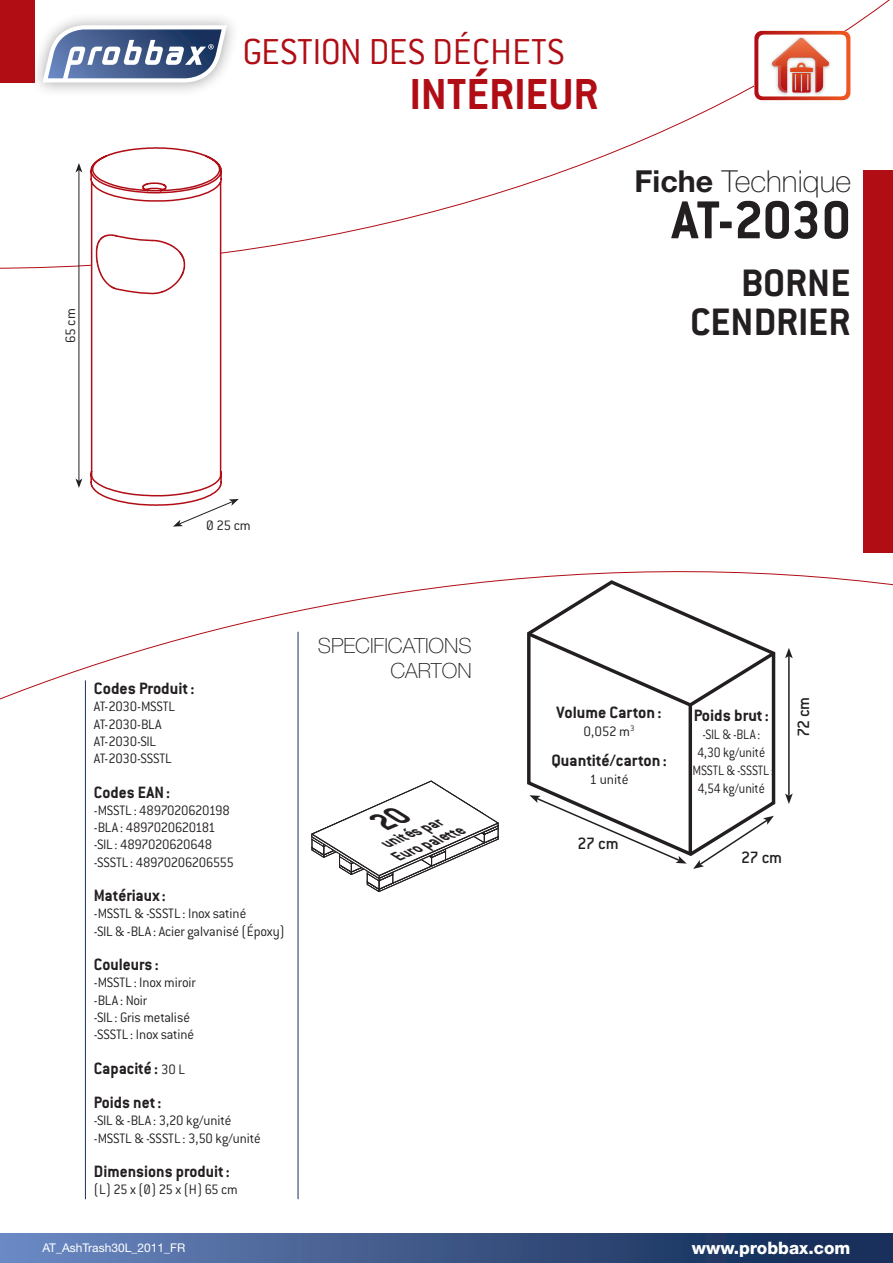
<style>
.page{position:relative;width:893px;height:1263px;background:#fff}
.page>*{position:absolute;margin:0;border:0;box-sizing:border-box;transform-origin:0 0}
.t1{font:700 58.5px "Conduit ITC";letter-spacing:-.015em;color:#231f20}
.t2{font:700 47.7px "Conduit ITC";color:#b00d15}
.NOM_PRODUIT{font:700 42px "Conduit ITC";color:#231f20}
.t3{font:300 39.6px "Conduit ITC";color:#b00d15}
.t4{font:100 30.3px "Helvetica Neue LT Std";color:#231f20}
.t5{font:100 21px/25.2px "Helvetica Neue LT Std";color:#231f20;text-align:right}
.TECHNIQUE_TITRE{font:700 18px "Conduit ITC";color:#231f20}
.t6{font:500 18px "Conduit ITC";letter-spacing:-.035em;color:#231f20}
.t7{font:800 17.1px "Helvetica Neue LT Std";color:#fff}
.t8{font:italic 700 16.2px/16.2px "Conduit ITC";color:#231f20}
.TECHNIQUE_TXT{font:300 15px "Conduit ITC";letter-spacing:-.01em;color:#231f20}
.TECHNIQUE_TXT-2{font:300 15px "Conduit ITC";letter-spacing:-.03em;color:#231f20}
.TECHNIQUE_TXT-3{font:300 15px/18px "Conduit ITC";letter-spacing:-.01em;color:#231f20;text-align:center;scale:.9 1}
.DIMENSIONS{font:300 15px "Conduit ITC";color:#231f20}
.t9{font:12px "Helvetica Neue LT Std";color:#fff}
.s1{font-weight:700}
.s2{font-weight:300;font-size:15px}
</style>
<div class="page">
<svg style="left:0;top:0;width:890px;height:269px"></svg>
<hr style="left:85px;top:680px;width:1px;height:519px;background:#18305b">
<hr style="left:298px;top:632px;width:1px;height:567px;background:#18305b">
<svg style="left:0;top:571px;width:893px;height:134px"></svg>
<div style="left:863px;top:170px;width:30px;height:383px;background:#b00d15"></div>
<hr style="left:79px;top:170px;width:1px;height:311px;background:#231f20">
<svg style="left:75px;top:163px;width:7px;height:9px"></svg>
<svg style="left:75px;top:478px;width:7px;height:10px"></svg>
<svg style="left:173px;top:499px;width:66px;height:28px"></svg>
<div style="left:0;top:0;width:34px;height:83px;background:#b00d15"></div>
<div style="left:30px;top:11px;width:210px;height:86px;background:#231f20;opacity:.4"></div>
<svg style="left:43px;top:25px;width:184px;height:58px"></svg>
<svg style="left:754px;top:31px;width:96px;height:69px"></svg>
<svg style="left:89px;top:146px;width:136px;height:361px"></svg>
<div style="left:0;top:1233px;width:893px;height:30px;background:linear-gradient(to right,#6c88c0,#0e264f)"></div>
<svg style="left:525px;top:578px;width:252px;height:278px"></svg>
<svg style="left:524px;top:629px;width:253px;height:80px"></svg>
<hr style="left:689px;top:705px;width:3px;height:148px;background:#231f20">
<svg style="left:693px;top:816px;width:81px;height:53px"></svg>
<hr style="left:788px;top:656px;width:2px;height:140px;background:#231f20">
<svg style="left:785px;top:648px;width:8px;height:10px"></svg>
<svg style="left:785px;top:793px;width:8px;height:11px"></svg>
<svg style="left:529px;top:795px;width:158px;height:68px"></svg>
<svg style="left:311px;top:780px;width:188px;height:112px"></svg>
<p class="t3" style="left:242px;top:30px;width:323px">GESTION DES DÉCHETS</p>
<p class="DIMENSIONS" style="left:62px;top:343px;width:36px;rotate:-90deg">65 cm</p>
<p class="t2" style="left:410px;top:66px;width:190px">INTÉRIEUR</p>
<p class="t4" style="left:635px;top:164px;width:218px"><span class="s1">Fiche</span> Technique</p>
<p class="t1" style="left:672px;top:186px;width:181px">AT-2030</p>
<p class="NOM_PRODUIT" style="left:741px;top:258px;width:111px">BORNE</p>
<p class="NOM_PRODUIT" style="left:690px;top:297px;width:162px">CENDRIER</p>
<p class="TECHNIQUE_TXT" style="left:206px;top:517px;width:46px">Ø 25 cm</p>
<p class="TECHNIQUE_TITRE" style="left:94px;top:678px;width:102px">Codes Produit:</p>
<p class="TECHNIQUE_TXT" style="left:94px;top:698px;width:83px">AT-2030-MSSTL</p>
<p class="TECHNIQUE_TXT-2" style="left:94px;top:716px;width:69px">AT-2030-BLA</p>
<p class="TECHNIQUE_TXT-2" style="left:94px;top:733px;width:64px">AT-2030-SIL</p>
<p class="TECHNIQUE_TXT" style="left:94px;top:750px;width:79px">AT-2030-SSSTL</p>
<p class="TECHNIQUE_TITRE" style="left:94px;top:781px;width:78px">Codes EAN:</p>
<p class="TECHNIQUE_TXT" style="left:94px;top:802px;width:138px">-MSSTL : 4897020620198</p>
<p class="TECHNIQUE_TXT-2" style="left:94px;top:819px;width:123px">-BLA : 4897020620181</p>
<p class="TECHNIQUE_TXT-2" style="left:94px;top:836px;width:120px">-SIL : 4897020620648</p>
<p class="TECHNIQUE_TXT-2" style="left:94px;top:854px;width:141px">-SSSTL : 48970206206555</p>
<p class="TECHNIQUE_TITRE" style="left:94px;top:885px;width:74px">Matériaux :</p>
<p class="TECHNIQUE_TXT" style="left:94px;top:905px;width:154px">-MSSTL &amp; -SSSTL : Inox satiné</p>
<p class="TECHNIQUE_TXT" style="left:94px;top:923px;width:192px">-SIL &amp; -BLA : Acier galvanisé (Époxy)</p>
<p class="TECHNIQUE_TITRE" style="left:94px;top:954px;width:66px">Couleurs :</p>
<p class="TECHNIQUE_TXT" style="left:94px;top:974px;width:103px">-MSSTL : Inox miroir</p>
<p class="TECHNIQUE_TXT" style="left:94px;top:992px;width:55px">-BLA : Noir</p>
<p class="TECHNIQUE_TXT" style="left:94px;top:1009px;width:98px">-SIL : Gris metalisé</p>
<p class="TECHNIQUE_TXT" style="left:94px;top:1026px;width:102px">-SSSTL : Inox satiné</p>
<p class="TECHNIQUE_TITRE" style="left:94px;top:1057px;width:93px">Capacité : <span class="s2">30 L</span></p>
<p class="TECHNIQUE_TITRE" style="left:94px;top:1092px;width:69px">Poids net:</p>
<p class="TECHNIQUE_TXT" style="left:94px;top:1112px;width:139px">-SIL &amp; -BLA : 3,20 kg/unité</p>
<p class="TECHNIQUE_TXT" style="left:94px;top:1130px;width:169px">-MSSTL &amp; -SSSTL : 3,50 kg/unité</p>
<p class="TECHNIQUE_TITRE" style="left:94px;top:1161px;width:137px">Dimensions produit:</p>
<p class="TECHNIQUE_TXT" style="left:94px;top:1181px;width:145px">(L) 25 x (Ø) 25 x (H) 65 cm</p>
<p class="t5" style="left:318px;top:633px;width:155px">SPECIFICATIONS<br>CARTON</p>
<p class="t8" style="left:388px;top:834px;width:76px;text-indent:-5px;rotate:-23deg">unités par<br>Euro palette</p>
<p class="TECHNIQUE_TITRE" style="left:557px;top:702px;width:106px">Volume Carton :</p>
<p class="TECHNIQUE_TXT" style="left:584px;top:723px;width:53px">0,052 m<sup>3</sup></p>
<p class="TECHNIQUE_TITRE" style="left:551px;top:750px;width:117px">Quantité/carton :</p>
<p class="TECHNIQUE_TXT" style="left:589px;top:771px;width:41px">1 unité</p>
<p class="t6" style="left:578px;top:833px;width:42px">27 cm</p>
<p class="TECHNIQUE_TITRE" style="left:694px;top:704px;width:77px">Poids brut:</p>
<p class="TECHNIQUE_TXT-3" style="left:698px;top:725px;width:77px">-SIL &amp; -BLA :<br>4,30 kg/unité</p>
<p class="TECHNIQUE_TXT-3" style="left:689px;top:761px;width:96px">-MSSTL &amp; -SSSTL :<br>4,54 kg/unité</p>
<p class="t6" style="left:793px;top:737px;width:42px;rotate:-90deg">72 cm</p>
<p class="t6" style="left:741px;top:847px;width:42px">27 cm</p>
<p class="t9" style="left:43px;top:1241px;width:144px">AT_AshTrash30L_2011_FR</p>
<p class="t7" style="left:692px;top:1238px;width:160px">www.probbax.com</p>
</div>
